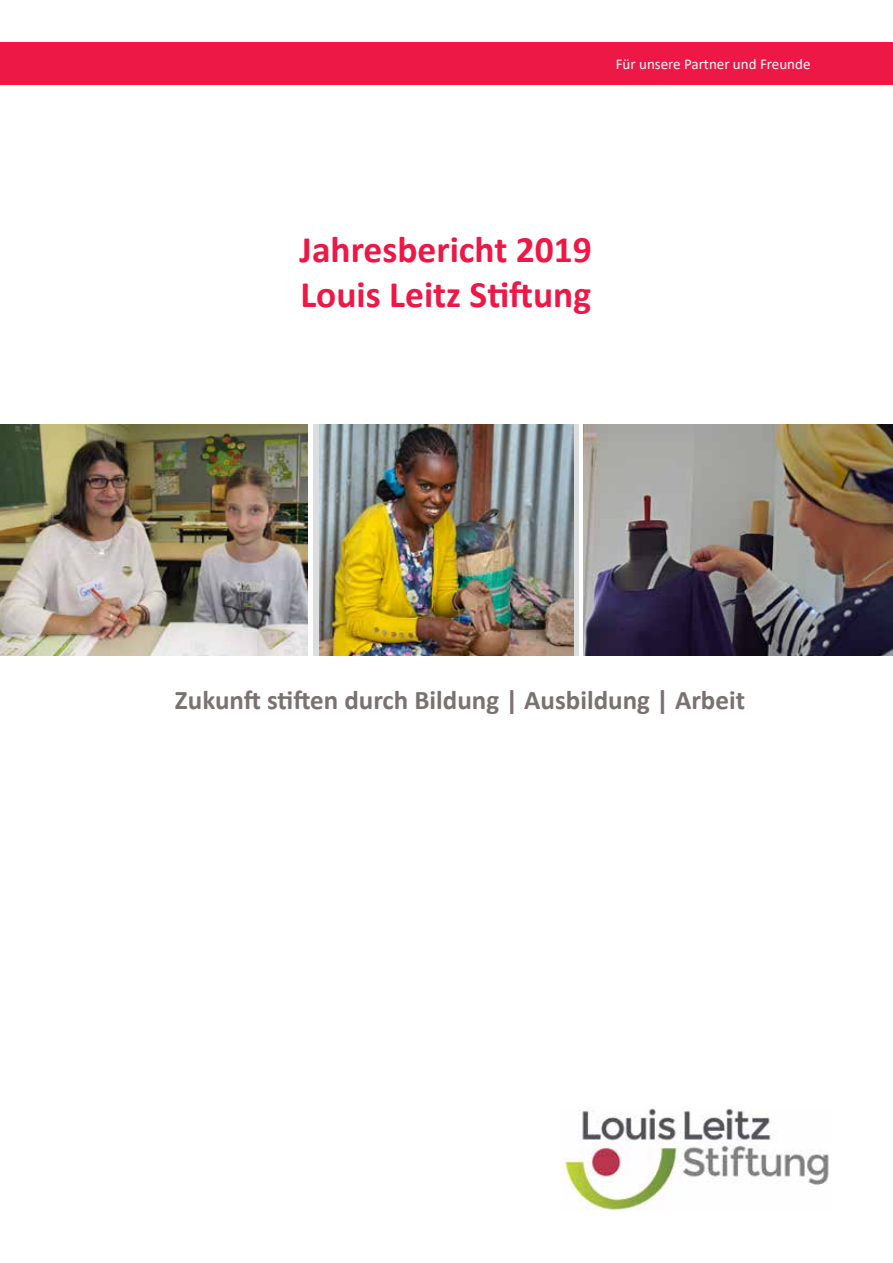
<style>
.page{position:relative;width:893px;height:1263px;background:#fff}
.page>*{position:absolute;margin:0;border:0;box-sizing:border-box;transform-origin:0 0}
.t1{font:700 37.5px/45px "Calibri";color:#ed1846}
.t2{font:700 27px "Calibri";color:#797271}
.t3{font:15px "Calibri";color:#fff}
</style>
<div class="page">
<div style="left:0;top:43px;width:893px;height:42px;background:#ed1846"></div>
<img style="left:561px;top:1106px;width:268px;height:105px">
<svg style="left:313px;top:424px;width:265px;height:232px;fill:#dcddde"></svg>
<img style="left:320px;top:424px;width:253px;height:232px">
<img style="left:0;top:424px;width:308px;height:232px">
<img style="left:584px;top:424px;width:309px;height:231px">
<p class="t3" style="left:616px;top:54px;width:196px">Für unsere Partner und Freunde</p>
<h1 class="t1" style="left:300px;top:227px;width:294px">Jahresbericht 2019<br>Louis Leitz Stiftung</h1>
<p class="t2" style="left:175px;top:681px;width:572px">Zukunft stiften durch Bildung | Ausbildung | Arbeit</p>
</div>
